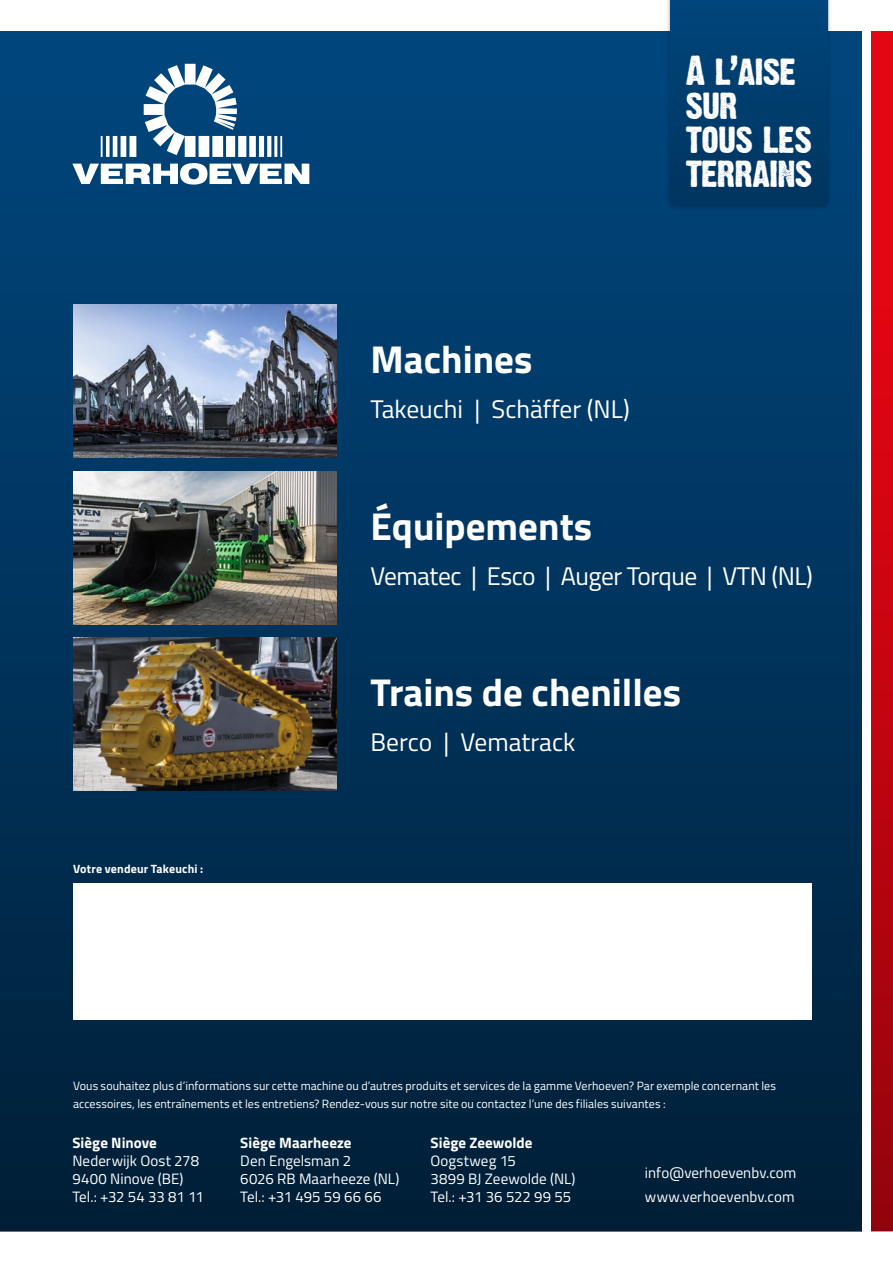
<style>
.page{position:relative;width:893px;height:1263px;background:#fff}
.page>*{position:absolute;margin:0;border:0;box-sizing:border-box;transform-origin:0 0}
.t1{font:700 38.85px "Titillium";color:#fff}
.t2{font:36.75px/34px "Dirty Headline";letter-spacing:-.02em;color:#fff}
.t3{font:25.5px "Titillium";letter-spacing:-.01em;color:#fff}
.t4{font:15px/18px "Titillium";letter-spacing:.005em;color:#fff}
.t5{font:700 15px "Titillium";letter-spacing:.005em;color:#fff}
.t6{font:12px/18px "Titillium";letter-spacing:.005em;color:#fff}
.t7{font:700 12px "Titillium";letter-spacing:.01em;color:#fff}
</style>
<div class="page">
<div style="left:872px;top:32px;width:21px;height:1199px;background:linear-gradient(to bottom,#f20614,#99030c)"></div>
<div style="left:0;top:32px;width:861px;height:1199px;background:linear-gradient(to bottom,#00477f,#001f37)"></div>
<svg style="left:101px;top:64px;width:181px;height:93px"></svg>
<svg style="left:72px;top:163px;width:237px;height:22px"></svg>
<div style="left:665px;top:0;width:168px;height:211px;background:#000;opacity:.25"></div>
<svg style="left:670px;top:0;width:158px;height:205px;background:#003d6d"></svg>
<div style="left:73px;top:883px;width:739px;height:137px;background:#fff"></div>
<img style="left:73px;top:305px;width:263px;height:153px">
<img style="left:73px;top:638px;width:263px;height:152px">
<img style="left:73px;top:471px;width:263px;height:153px">
<h2 class="t2" style="left:685px;top:54px;width:128px">A l’aise sur tous les terrains</h2>
<h1 class="t1" style="left:371px;top:330px;width:163px">Machines</h1>
<h3 class="t3" style="left:371px;top:391px;width:261px">Takeuchi | Schäffer (NL)</h3>
<h1 class="t1" style="left:371px;top:496px;width:223px">Équipements</h1>
<h3 class="t3" style="left:371px;top:557px;width:444px">Vematec | Esco | Auger Torque | VTN (NL)</h3>
<p class="t7" style="left:73px;top:860px;width:132px">Votre vendeur Takeuchi :</p>
<h1 class="t1" style="left:371px;top:663px;width:312px">Trains de chenilles</h1>
<h3 class="t3" style="left:371px;top:723px;width:206px">Berco | Vematrack</h3>
<p class="t6" style="left:73px;top:1076px;width:704px">Vous souhaitez plus d’informations sur cette machine ou d’autres produits et services de la gamme Verhoeven? Par exemple concernant les accessoires, les entraînements et les entretiens? Rendez-vous sur notre site ou contactez l’une des filiales suivantes :</p>
<p class="t5" style="left:240px;top:1131px;width:113px">Siège Maarheeze</p>
<p class="t4" style="left:240px;top:1151px;width:161px">Den Engelsman 2<br>6026 RB Maarheeze (NL)<br>Tel.: +31 495 59 66 66</p>
<p class="t5" style="left:431px;top:1131px;width:104px">Siège Zeewolde</p>
<p class="t4" style="left:431px;top:1151px;width:147px">Oogstweg 15<br>3899 BJ Zeewolde (NL)<br>Tel.: +31 36 522 99 55</p>
<p class="t5" style="left:72px;top:1131px;width:86px">Siège Ninove</p>
<p class="t4" style="left:72px;top:1151px;width:133px">Nederwijk Oost 278<br>9400 Ninove (BE)<br>Tel.: +32 54 33 81 11</p>
<p class="t4" style="left:645px;top:1160px;width:153px;line-height:24px">info@verhoevenbv.com www.verhoevenbv.com</p>
</div>
